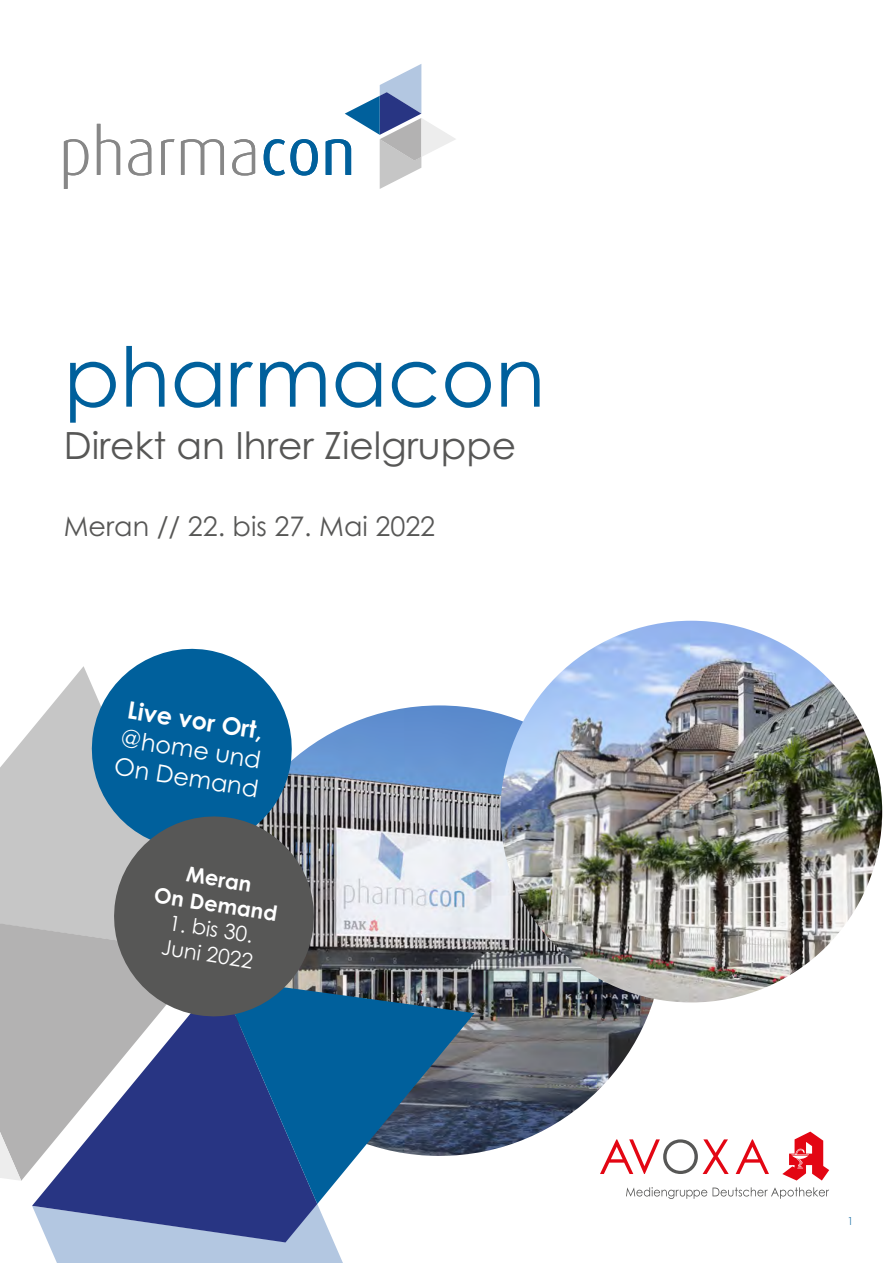
<style>
.page{position:relative;width:893px;height:1263px;background:#fff}
.page>*{position:absolute;margin:0;border:0;box-sizing:border-box;transform-origin:0 0}
.t1{font:82.5px "Century Gothic Pro";color:#00609c}
.t2{font:37.5px "Century Gothic Pro";color:#575756}
.t3{font:27px "Century Gothic Pro";color:#575756}
.t4{font:24px/28.8px "Century Gothic Pro";color:#fff}
.t5{font:700 24px "Century Gothic Pro";color:#fff}
.t6{font:21px/25.2px "Century Gothic Pro";color:#fff}
.t7{font:700 21px/25.2px "Century Gothic Pro";color:#fff;text-align:center}
.t8{font:200 12px "Sofia Pro";color:#00609c}
</style>
<div class="page">
<svg style="left:64px;top:124px;width:191px;height:65px"></svg>
<svg style="left:264px;top:64px;width:192px;height:125px"></svg>
<img style="left:214px;top:705px;width:450px;height:451px;border-radius:225px">
<img style="left:500px;top:621px;width:382px;height:381px;border-radius:191px">
<svg style="left:0;top:666px;width:107px;height:257px;fill:#c6c6c6"></svg>
<svg style="left:0;top:923px;width:107px;height:258px;background:#b4b4b4"></svg>
<svg style="left:0;top:1132px;width:21px;height:49px"></svg>
<svg style="left:48px;top:1204px;width:295px;height:59px;background:#bbcde4"></svg>
<svg style="left:32px;top:978px;width:285px;height:264px;background:#717aa6"></svg>
<svg style="left:219px;top:978px;width:255px;height:226px;background:#3b6a97"></svg>
<svg style="left:736px;top:1139px;width:33px;height:35px"></svg>
<svg style="left:600px;top:1139px;width:129px;height:35px"></svg>
<svg style="left:626px;top:1187px;width:203px;height:12px"></svg>
<svg style="left:782px;top:1131px;width:47px;height:49px"></svg>
<svg style="left:84px;top:648px;width:215px;height:208px;background:#377fad"></svg>
<svg style="left:107px;top:809px;width:214px;height:215px;background:#5e676d"></svg>
<h1 class="t1" style="left:64px;top:327px;width:483px">pharmacon</h1>
<p class="t2" style="left:64px;top:423px;width:454px">Direkt an Ihrer Zielgruppe</p>
<p class="t3" style="left:64px;top:510px;width:373px">Meran // 22. bis 27. Mai 2022</p>
<p class="t5" style="left:130px;top:695px;width:138px;rotate:9deg">Live vor Ort,</p>
<p class="t4" style="left:121px;top:723px;width:147px;rotate:9deg">@home und<br>On Demand</p>
<p class="t7" style="left:160px;top:857px;width:126px;rotate:9deg">Meran<br>On Demand</p>
<p class="t6" style="left:168px;top:909px;width:94px;rotate:9deg">1. bis 30.<br>Juni 2022</p>
<p class="t8" style="left:849px;top:1212px;width:5px">1</p>
</div>
